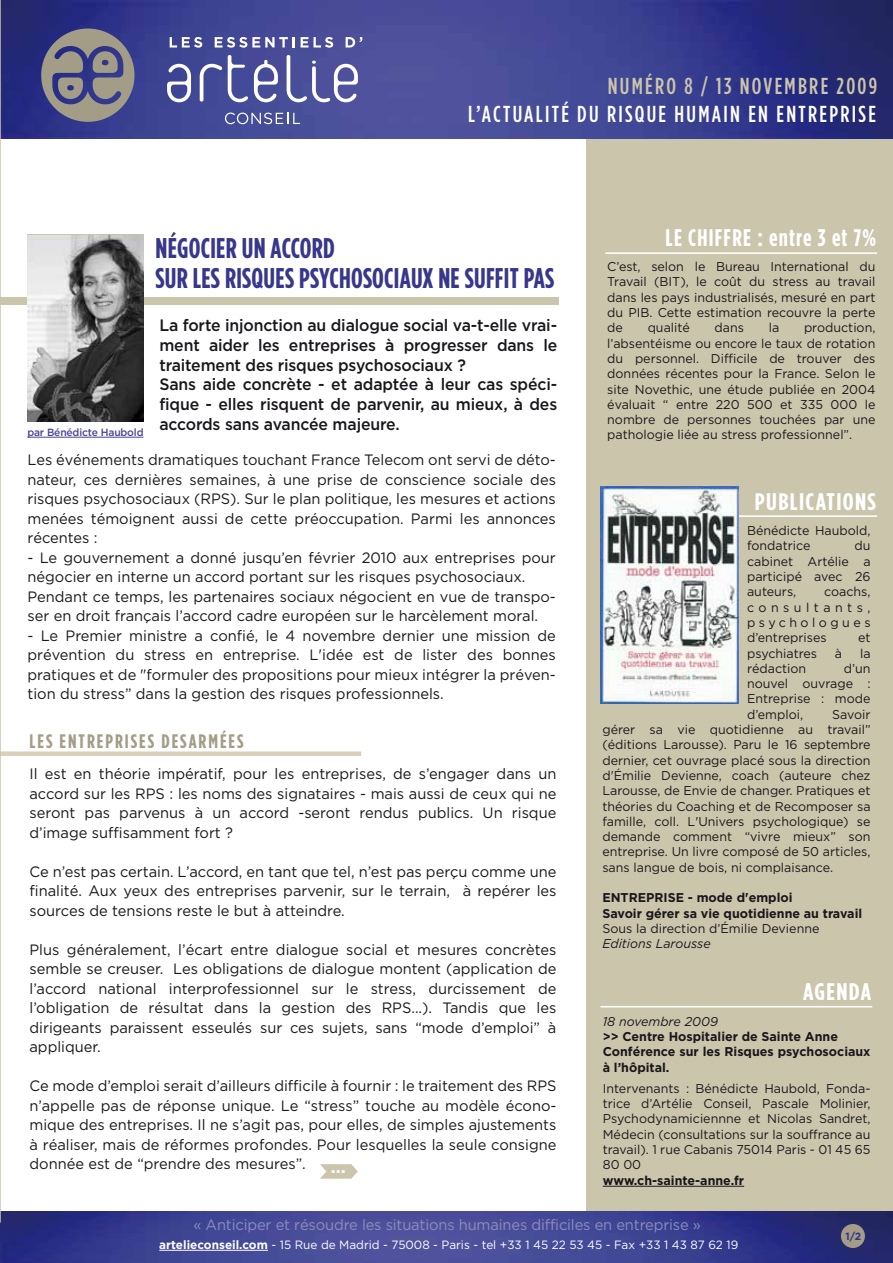
<style>
.page{position:relative;width:893px;height:1263px;background:#fff}
.page>*{position:absolute;margin:0;border:0;box-sizing:border-box;transform-origin:0 0}
.t1{font:700 28.5px/30px "Gotham Condensed";letter-spacing:.01em;color:#37378b}
.t2{font:700 24px "Gotham Condensed";letter-spacing:.05em;color:#fff}
.t3{font:700 24px "Gotham Condensed";letter-spacing:.05em;color:#fff;scale:1.08 1}
.t4{font:500 23.1px "Gotham Condensed";letter-spacing:.1em;color:#fff}
.t5{font:500 23.1px "Gotham Condensed";letter-spacing:.1em;color:#cbc5ac}
.t6{font:700 19.5px "Gotham Condensed";letter-spacing:.1em;color:#a39d87}
.t7{font:700 18px "Gotham";color:#fff}
.t8{font:500 16.5px/19.8px "Gotham";letter-spacing:-.01em;color:#1a171c;scale:.96 1}
.t9{font:15px/19.5px "Gotham";color:#1a1818;text-align:justify}
.t10{font:15px "Gotham";letter-spacing:-.01em;color:#8c8dbd}
.t11{font:12.75px/15.3px "Gotham";color:#1a171c;text-align:justify}
.t12{font:700 12.75px/15.3px "Gotham";color:#1a171c}
.t13{font:italic 12.75px "Gotham";color:#1a171c}
.t14{font:12px "Gotham";color:#fff}
.t15{font:500 10.5px "Gotham";letter-spacing:-.015em;color:#444694}
.t16{font:700 10.5px "Gotham";color:#343589}
.s1{font-weight:700}
</style>
<div class="page">
<div style="left:586px;top:132px;width:307px;height:1091px;background:#cbc5ac"></div>
<img style="left:0;top:1211px;width:893px;height:52px">
<div style="left:0;top:297px;width:558px;height:8px;background:#cbc5ac"></div>
<img style="left:1px;top:0;width:892px;height:138px">
<svg style="left:225px;top:113px;width:75px;height:11px"></svg>
<svg style="left:200px;top:64px;width:22px;height:38px"></svg>
<svg style="left:167px;top:64px;width:24px;height:38px"></svg>
<svg style="left:254px;top:60px;width:24px;height:42px"></svg>
<svg style="left:287px;top:55px;width:71px;height:47px"></svg>
<svg style="left:228px;top:55px;width:20px;height:47px"></svg>
<svg style="left:170px;top:37px;width:32px;height:11px"></svg>
<svg style="left:215px;top:37px;width:80px;height:11px"></svg>
<svg style="left:301px;top:37px;width:32px;height:11px"></svg>
<svg style="left:346px;top:37px;width:16px;height:11px"></svg>
<svg style="left:41px;top:29px;width:93px;height:93px;background:#737287"></svg>
<div style="left:0;top:751px;width:361px;height:5px;background:#dacfbb"></div>
<hr style="left:605px;top:252px;width:272px;height:2px;background:#fff">
<hr style="left:605px;top:515px;width:272px;height:2px;background:#fff">
<hr style="left:600px;top:1006px;width:272px;height:1px;background:#fff">
<hr style="left:603px;top:1186px;width:141px;height:1px;background:#1a171c">
<hr style="left:159px;top:1250px;width:109px;height:1px;background:#fff">
<img style="left:28px;top:234px;width:116px;height:187px">
<hr style="left:27px;top:437px;width:116px;height:1px;background:#444694">
<svg style="left:320px;top:1164px;width:38px;height:15px"></svg>
<div style="left:841px;top:1224px;width:24px;height:24px;background:#a39d87;border-radius:50%"></div>
<hr style="left:0;top:0;width:1px;height:1223px;background:#cbc5ac">
<img style="left:600px;top:487px;width:138px;height:216px">
<h3 class="t5" style="left:608px;top:73px;width:271px">NUMÉRO 8 / 13 NOVEMBRE 2009</h3>
<h3 class="t4" style="left:468px;top:101px;width:409px">L’ACTUALITÉ DU RISQUE HUMAIN EN ENTREPRISE</h3>
<p class="t15" style="left:27px;top:426px;width:118px">par Bénédicte Haubold</p>
<h1 class="t1" style="left:155px;top:232px;width:400px">NÉGOCIER UN ACCORD<br>SUR LES RISQUES PSYCHOSOCIAUX NE SUFFIT PAS</h1>
<p class="t8" style="left:159px;top:315px;width:416px">La forte injonction au dialogue social va-t-elle vrai&shy;ment aider les entreprises à progresser dans le traitement des risques psychosociaux ?<br>Sans aide concrète - et adaptée à leur cas spéci&shy;fique - elles risquent de parvenir, au mieux, à des accords sans avancée majeure.</p>
<h2 class="t2" style="left:666px;top:224px;width:212px">LE CHIFFRE : entre 3 et 7%</h2>
<p class="t11" style="left:607px;top:259px;width:270px">C’est, selon le Bureau International du Travail (BIT), le coût du stress au travail dans les pays industrialisés, mesuré en part du PIB. Cette estimation recouvre la perte de</p>
<p class="t11" style="left:648px;top:320px;width:44px">qualité</p>
<p class="t11" style="left:715px;top:320px;width:31px">dans</p>
<p class="t11" style="left:769px;top:320px;width:12px">la</p>
<p class="t11" style="left:607px;top:320px;width:270px;text-indent:197px">production, l’absentéisme ou encore le taux de rotation du personnel. Difficile de trouver des données récentes pour la France. Selon le site Novethic, une étude publiée en 2004 évaluait “ entre 220 500 et 335 000 le nombre de personnes touchées par une pathologie liée au stress professionnel”.</p>
<p class="t9" style="left:27px;top:450px;width:530px">Les événements dramatiques touchant France Telecom ont servi de déto&shy;nateur, ces dernières semaines, à une prise de conscience sociale des risques psychosociaux (RPS). Sur le plan politique, les mesures et actions menées témoignent aussi de cette préoccupation. Parmi les annonces récentes :</p>
<p class="t9" style="left:27px;top:548px;width:530px;text-align:left">- Le gouvernement a donné jusqu’en février 2010 aux entreprises pour négocier en interne un accord portant sur les risques psychosociaux.<br>Pendant ce temps, les partenaires sociaux négocient en vue de transpo&shy;ser en droit français l’accord cadre européen sur le harcèlement moral.</p>
<p class="t9" style="left:27px;top:626px;width:530px">- Le Premier ministre a confié, le 4 novembre dernier une mission de prévention du stress en entreprise. L'idée est de lister des bonnes pratiques et de "formuler des propositions pour mieux intégrer la préven&shy;tion du stress” dans la gestion des risques professionnels.</p>
<h3 class="t6" style="left:30px;top:730px;width:215px">LES ENTREPRISES DESARMÉES</h3>
<p class="t9" style="left:29px;top:764px;width:528px">Il est en théorie impératif, pour les entreprises, de s’engager dans un accord sur les RPS : les noms des signataires - mais aussi de ceux qui ne seront pas parvenus à un accord -seront rendus publics. Un risque d’image suffisamment fort ?</p>
<p class="t9" style="left:29px;top:861px;width:528px">Ce n’est pas certain. L’accord, en tant que tel, n’est pas perçu comme une finalité. Aux yeux des entreprises parvenir, sur le terrain, à repérer les sources de tensions reste le but à atteindre.</p>
<p class="t9" style="left:29px;top:939px;width:528px">Plus généralement, l’écart entre dialogue social et mesures concrètes semble se creuser. Les obligations de dialogue montent (application de l’accord national interprofessionnel sur le stress, durcissement de l’obligation de résultat dans la gestion des RPS...). Tandis que les dirigeants paraissent esseulés sur ces sujets, sans “mode d’emploi” à appliquer.</p>
<p class="t9" style="left:29px;top:1076px;width:528px">Ce mode d’emploi serait d’ailleurs difficile à fournir : le traitement des RPS n’appelle pas de réponse unique. Le “stress” touche au modèle écono&shy;mique des entreprises. Il ne s’agit pas, pour elles, de simples ajustements à réaliser, mais de réformes profondes. Pour lesquelles la seule consigne donnée est de “prendre des mesures”.</p>
<p class="t7" style="left:331px;top:1156px;width:17px">...</p>
<h2 class="t3" style="left:755px;top:488px;width:114px">PUBLICATIONS</h2>
<p class="t11" style="left:747px;top:523px;width:125px">Bénédicte Haubold, fondatrice</p>
<p class="t11" style="left:747px;top:538px;width:125px;text-indent:108px">du cabinet Artélie a participé avec 26 auteurs,</p>
<p class="t11" style="left:747px;top:584px;width:125px;text-indent:77px">coachs, consultants, psychologues d’entreprises</p>
<p class="t11" style="left:858px;top:630px;width:14px">et</p>
<p class="t11" style="left:747px;top:645px;width:72px">psychiatres</p>
<p class="t11" style="left:835px;top:645px;width:9px">à</p>
<p class="t11" style="left:860px;top:645px;width:12px">la</p>
<p class="t11" style="left:747px;top:660px;width:61px">rédaction</p>
<p class="t11" style="left:747px;top:660px;width:125px;text-indent:97px">d’un nouvel ouvrage :<br>Entreprise : mode d’emploi,</p>
<p class="t11" style="left:602px;top:706px;width:270px;text-indent:230px">Savoir gérer sa vie quotidienne au travail” (éditions Larousse). Paru le 16 septembre dernier, cet ouvrage placé sous la direction d'Émilie Devienne, coach (auteure chez Larousse, de Envie de changer. Pratiques et théories du Coaching et de Recomposer sa famille, coll. L'Univers psychologique) se demande comment “vivre mieux” son entreprise. Un livre composé de 50 articles, sans langue de bois, ni complaisance.</p>
<p class="t12" style="left:602px;top:890px;width:261px">ENTREPRISE - mode d'emploi<br>Savoir gérer sa vie quotidienne au travail</p>
<p class="t11" style="left:602px;top:920px;width:219px">Sous la direction d’Émilie Devienne</p>
<p class="t13" style="left:602px;top:937px;width:110px">Editions Larousse</p>
<h2 class="t3" style="left:803px;top:978px;width:64px">AGENDA</h2>
<p class="t13" style="left:603px;top:1014px;width:117px">18 novembre 2009</p>
<p class="t12" style="left:603px;top:1029px;width:269px">&gt;&gt; Centre Hospitalier de Sainte Anne<br>Conférence sur les Risques psychosociaux à l’hôpital.</p>
<p class="t11" style="left:603px;top:1080px;width:269px">Intervenants : Bénédicte Haubold, Fonda&shy;trice d’Artélie Conseil, Pascale Molinier, Psychodynamiciennne et Nicolas Sandret, Médecin (consultations sur la souffrance au travail). 1 rue Cabanis 75014 Paris - 01 45 65<br>80 00</p>
<p class="t12" style="left:603px;top:1172px;width:143px">www.ch-sainte-anne.fr</p>
<p class="t10" style="left:193px;top:1217px;width:509px">« Anticiper et résoudre les situations humaines difficiles en entreprise »</p>
<p class="t14" style="left:159px;top:1238px;width:581px"><span class="s1">artelieconseil.com</span> - 15 Rue de Madrid - 75008 - Paris - tel +33 1 45 22 53 45 - Fax +33 1 43 87 62 19</p>
<p class="t16" style="left:845px;top:1230px;width:18px">1/2</p>
</div>
